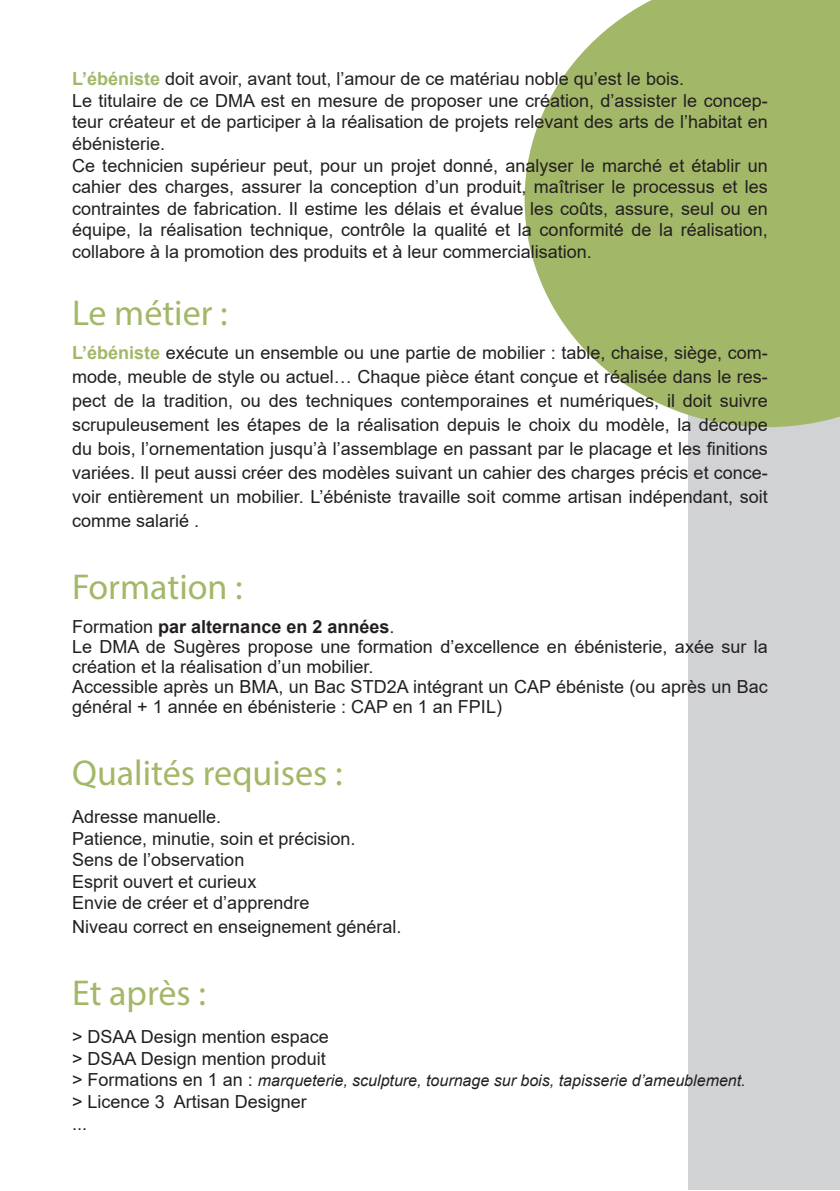
<style>
.page{position:relative;width:840px;height:1191px;background:#fff}
.page>*{position:absolute;margin:0;border:0;box-sizing:border-box;transform-origin:0 0}
.t1{font:36px "Myriad Pro";color:#a2b868}
.t2{font:18px/24px "Arial";color:#231f20;text-align:justify}
.t3{font:700 18px "Arial";color:#231f20}
.t4{font:italic 16px "Arial";color:#231f20}
.s1{font-weight:700;color:#a2b868}
.s2{font-weight:400}
.s3{font-style:normal;font-size:18px}
</style>
<div class="page">
<div style="left:688px;top:1px;width:151px;height:1189px;background:#d1d2d4"></div>
<svg style="left:524px;top:0;width:315px;height:427px;background:#afc27e"></svg>
<p class="t2" style="left:72px;top:67px;width:613px"><span class="s1">L’ébéniste</span> doit avoir, avant tout, l’amour de ce matériau noble qu’est le bois.</p>
<p class="t2" style="left:72px;top:89px;width:697px;line-height:21.6px">Le titulaire de ce DMA est en mesure de proposer une création, d’assister le concep&shy;teur créateur et de participer à la réalisation de projets relevant des arts de l’habitat en ébénisterie.</p>
<p class="t2" style="left:72px;top:154px;width:697px;line-height:21.6px">Ce technicien supérieur peut, pour un projet donné, analyser le marché et établir un cahier des charges, assurer la conception d’un produit, maîtriser le processus et les contraintes de fabrication. Il estime les délais et évalue les coûts, assure, seul ou en équipe, la réalisation technique, contrôle la qualité et la conformité de la réalisation, collabore à la promotion des produits et à leur commercialisation.</p>
<p class="t1" style="left:72px;top:291px;width:157px">Le métier :</p>
<p class="t2" style="left:72px;top:341px;width:697px"><span class="s1">L’ébéniste</span> exécute un ensemble ou une partie de mobilier : table, chaise, siège, com&shy;mode, meuble de style ou actuel… Chaque pièce étant conçue et réalisée dans le res&shy;pect de la tradition, ou des techniques contemporaines et numériques, il doit suivre scrupuleusement les étapes de la réalisation depuis le choix du modèle, la découpe du bois, l’ornementation jusqu’à l’assemblage en passant par le placage et les finitions variées. Il peut aussi créer des modèles suivant un cahier des charges précis et conce&shy;voir entièrement un mobilier. L’ébéniste travaille soit comme artisan indépendant, soit comme salarié .</p>
<p class="t1" style="left:72px;top:565px;width:172px">Formation :</p>
<p class="t3" style="left:72px;top:614px;width:324px"><span class="s2">Formation</span> par alternance en 2 années<span class="s2">.</span></p>
<p class="t2" style="left:72px;top:637px;width:697px;line-height:20px">Le DMA de Sugères propose une formation d’excellence en ébénisterie, axée sur la création et la réalisation d’un mobilier.</p>
<p class="t2" style="left:72px;top:677px;width:697px;line-height:20px">Accessible après un BMA, un Bac STD2A intégrant un CAP ébéniste (ou après un Bac général + 1 année en ébénisterie : CAP en 1 an FPIL)</p>
<p class="t1" style="left:72px;top:751px;width:272px">Qualités requises :</p>
<p class="t2" style="left:72px;top:804px;width:151px">Adresse manuelle.</p>
<p class="t2" style="left:72px;top:826px;width:285px">Patience, minutie, soin et précision.</p>
<p class="t2" style="left:72px;top:847px;width:174px">Sens de l’observation</p>
<p class="t2" style="left:72px;top:869px;width:186px">Esprit ouvert et curieux</p>
<p class="t2" style="left:72px;top:891px;width:239px">Envie de créer et d’apprendre</p>
<p class="t2" style="left:72px;top:915px;width:331px">Niveau correct en enseignement général.</p>
<p class="t1" style="left:72px;top:971px;width:135px">Et après :</p>
<p class="t2" style="left:72px;top:1024px;width:258px">&gt; DSAA Design mention espace</p>
<p class="t2" style="left:72px;top:1046px;width:255px">&gt; DSAA Design mention produit</p>
<p class="t4" style="left:72px;top:1070px;width:674px"><span class="s3">&gt; Formations en 1 an :</span> marqueterie, sculpture, tournage sur bois, tapisserie d’ameublement.</p>
<p class="t2" style="left:72px;top:1089px;width:236px">&gt; Licence 3 Artisan Designer</p>
<p class="t2" style="left:72px;top:1111px;width:17px">...</p>
</div>
